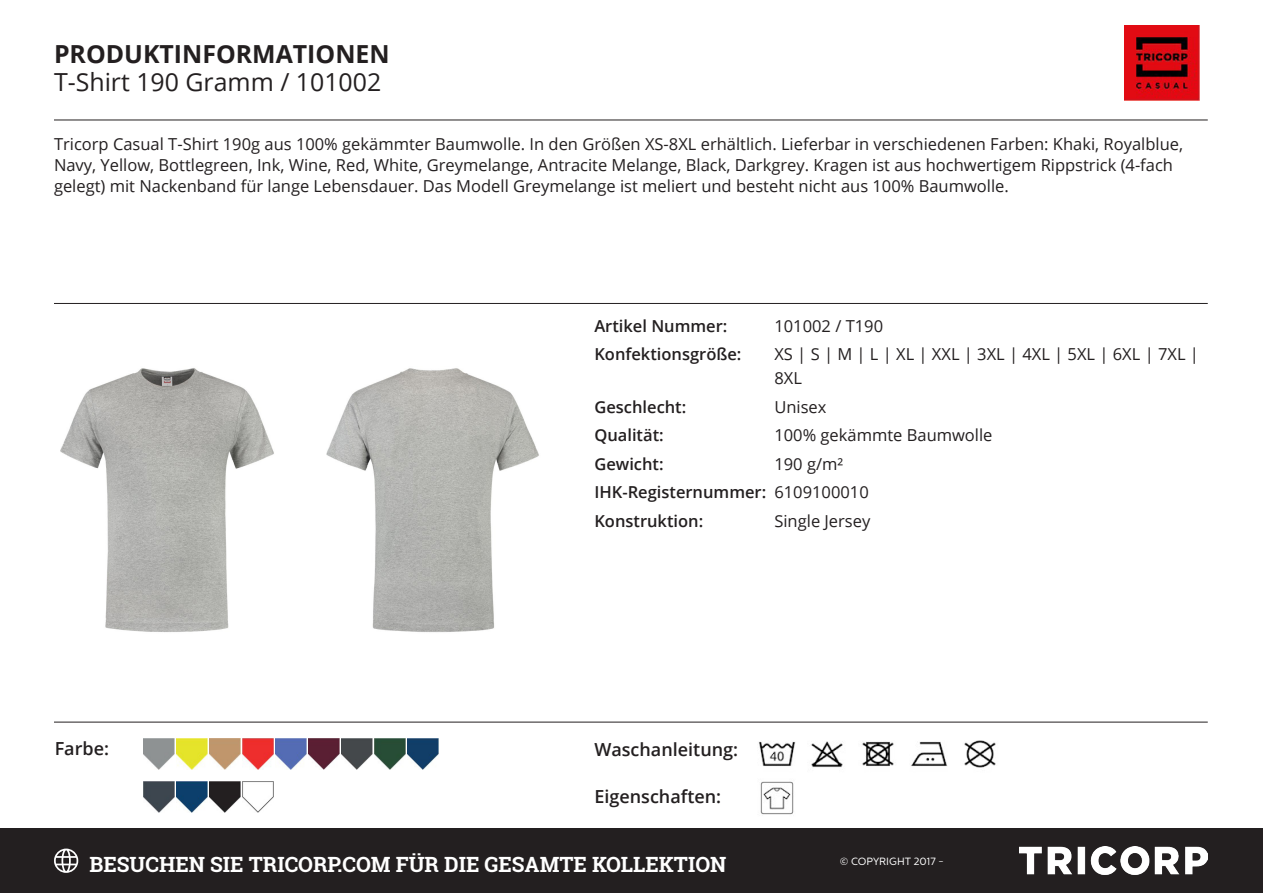
<style>
.page{position:relative;width:1263px;height:893px;background:#fff}
.page>*{position:absolute;margin:0;border:0;box-sizing:border-box;transform-origin:0 0}
.t1{font:24.9px "Open Sans";color:#231f20}
.t2{font:700 24.9px "Open Sans";color:#231f20}
.t3{font:700 21px "Roboto Slab";color:#fff}
.t4{font:600 18px "Open Sans";color:#231f20}
.Kenmerken{font:16.5px/21px "Open Sans";color:#231f20}
.Kenmerk{font:600 16.5px "Open Sans";color:#231f20}
.Kenmerk-2{font:16.5px/24px "Open Sans";color:#231f20}
.t5{font:10.5px "Centrale Sans";color:#fff}
.s1{font-weight:400}
</style>
<div class="page">
<img style="left:1124px;top:26px;width:75px;height:74px">
<img style="left:60px;top:368px;width:214px;height:264px">
<img style="left:326px;top:368px;width:213px;height:264px">
<img style="left:862px;top:741px;width:32px;height:25px">
<img style="left:758px;top:741px;width:38px;height:25px">
<img style="left:811px;top:741px;width:32px;height:27px">
<img style="left:964px;top:740px;width:32px;height:28px">
<img style="left:911px;top:741px;width:37px;height:25px">
<img style="left:760px;top:781px;width:34px;height:34px">
<img style="left:143px;top:738px;width:31px;height:31px">
<img style="left:176px;top:738px;width:31px;height:31px">
<img style="left:209px;top:738px;width:31px;height:31px">
<img style="left:242px;top:738px;width:31px;height:31px">
<img style="left:276px;top:738px;width:31px;height:31px">
<img style="left:309px;top:738px;width:31px;height:31px">
<img style="left:342px;top:738px;width:31px;height:31px">
<img style="left:375px;top:738px;width:31px;height:31px">
<img style="left:408px;top:738px;width:31px;height:31px">
<img style="left:143px;top:781px;width:31px;height:31px">
<img style="left:176px;top:781px;width:31px;height:31px">
<img style="left:209px;top:781px;width:31px;height:31px">
<img style="left:242px;top:781px;width:31px;height:31px">
<hr style="left:54px;top:120px;width:1154px;height:1px;background:#231f20">
<hr style="left:54px;top:303px;width:1154px;height:1px;background:#231f20">
<hr style="left:54px;top:722px;width:1154px;height:1px;background:#231f20">
<div style="left:0;top:828px;width:1263px;height:65px;background:#231f20"></div>
<svg style="left:54px;top:849px;width:24px;height:24px"></svg>
<img style="left:1020px;top:847px;width:188px;height:28px">
<p class="t2" style="left:54px;top:36px;width:337px">PRODUKTINFORMATIONEN</p>
<p class="t1" style="left:54px;top:65px;width:329px">T-Shirt 190 Gramm / 101002</p>
<p class="Kenmerken" style="left:54px;top:133px;width:1130px">Tricorp Casual T-Shirt 190g aus 100% gekämmter Baumwolle. In den Größen XS-8XL erhältlich. Lieferbar in verschiedenen Farben: Khaki, Royalblue,<br>Navy, Yellow, Bottlegreen, Ink, Wine, Red, White, Greymelange, Antracite Melange, Black, Darkgrey. Kragen ist aus hochwertigem Rippstrick (4-fach gelegt) mit Nackenband für lange Lebensdauer. Das Modell Greymelange ist meliert und besteht nicht aus 100% Baumwolle.</p>
<p class="t4" style="left:55px;top:736px;width:56px">Farbe:</p>
<p class="Kenmerk" style="left:594px;top:314px;width:135px">Artikel Nummer:</p>
<p class="Kenmerk-2" style="left:774px;top:313px;width:110px">101002 / T190</p>
<p class="Kenmerk" style="left:594px;top:343px;width:149px">Konfektionsgröße:</p>
<p class="Kenmerk-2" style="left:774px;top:342px;width:426px">XS | S | M | L | XL | XXL | 3XL | 4XL | 5XL | 6XL | 7XL |<br>8XL</p>
<p class="Kenmerk" style="left:594px;top:395px;width:93px">Geschlecht:</p>
<p class="Kenmerk-2" style="left:774px;top:394px;width:54px">Unisex</p>
<p class="Kenmerk" style="left:594px;top:424px;width:71px">Qualität:</p>
<p class="Kenmerk-2" style="left:774px;top:423px;width:220px">100% gekämmte Baumwolle</p>
<p class="Kenmerk" style="left:594px;top:452px;width:71px">Gewicht:</p>
<p class="Kenmerk-2" style="left:774px;top:451px;width:70px">190 g/m²</p>
<p class="Kenmerk" style="left:594px;top:481px;width:276px">IHK-Registernummer: <span class="s1">6109100010</span></p>
<p class="Kenmerk" style="left:594px;top:509px;width:110px">Konstruktion:</p>
<p class="Kenmerk-2" style="left:774px;top:508px;width:97px">Single Jersey</p>
<p class="t4" style="left:594px;top:737px;width:145px">Waschanleitung:</p>
<p class="t4" style="left:594px;top:784px;width:128px">Eigenschaften:</p>
<p class="t3" style="left:90px;top:850px;width:638px">BESUCHEN SIE TRICORP.COM FÜR DIE GESAMTE KOLLEKTION</p>
<p class="t5" style="left:840px;top:855px;width:106px">© COPYRIGHT 2017 -</p>
</div>
